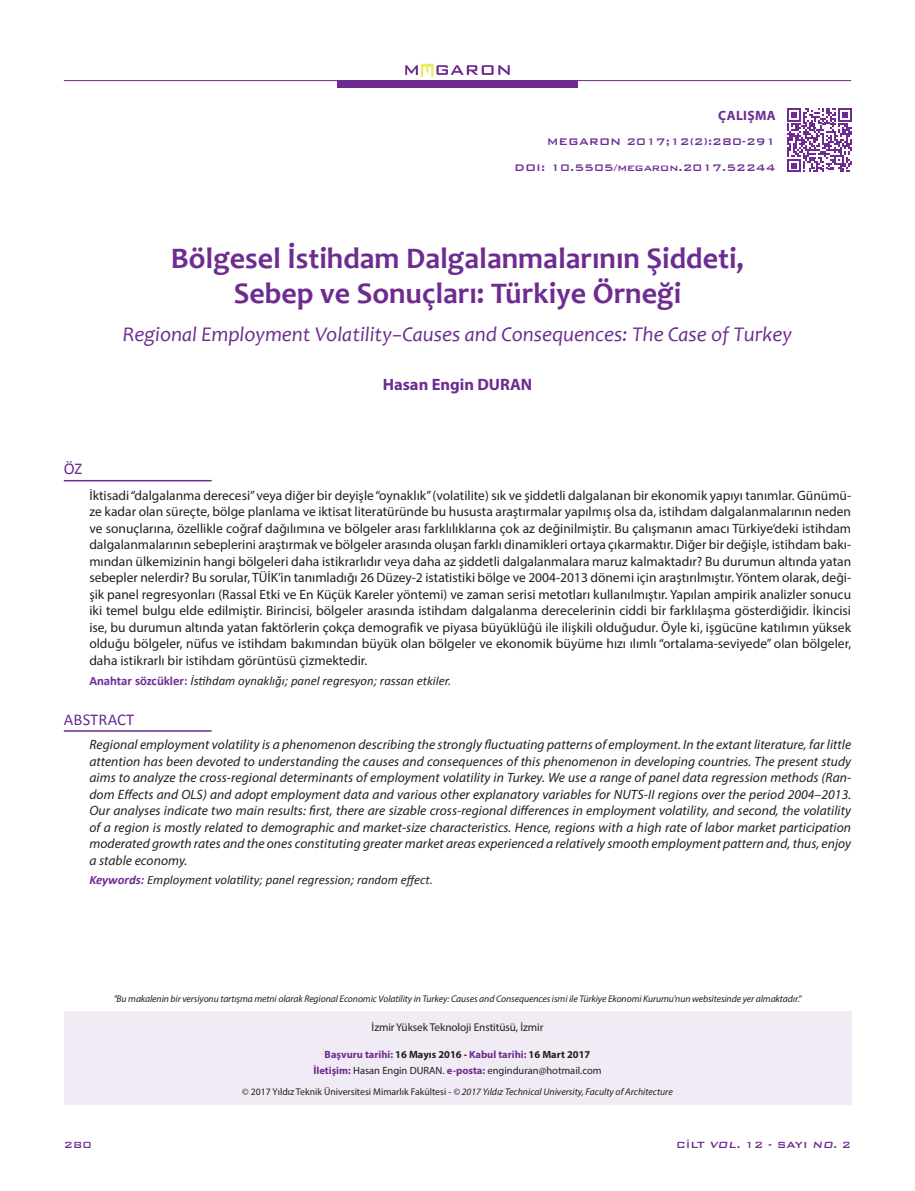
<style>
.page{position:relative;width:915px;height:1191px;background:#fff}
.page>*{position:absolute;margin:0;border:0;box-sizing:border-box;transform-origin:0 0}
.t1{font:700 30px/34.5px "Candara";color:#6e2c91;text-align:center}
.t2{font:italic 21px "Candara";color:#6e2c91}
.t3{font:700 16.5px "Myriad Pro";color:#6e2c91}
.t4{font:16.5px "Calibri";letter-spacing:.01em;color:#6e2c91}
.t5{font:13.5px/16.5px "Myriad Pro";color:#231f20;text-align:justify}
.t6{font:italic 13.5px/16.5px "Myriad Pro";letter-spacing:.005em;color:#231f20;text-align:justify}
.t7{font:700 13.5px "Myriad Pro";letter-spacing:.025em;color:#6e2c91}
.t8{font:italic 12.75px "Calibri";color:#231f20}
.t9{font:500 12.75px/25.5px "Bank Gothic";color:#6e2c91;text-align:right}
.t10{font:500 12px "Bank Gothic BT";color:#6e2c91}
.t11{font:11.25px "Myriad Pro";letter-spacing:-.01em;color:#231f20}
.t12{font:700 10.5px/16.8px "Myriad Pro";color:#6e2c91;text-align:center}
.t13{font:italic 9.75px "Myriad Pro";letter-spacing:-.01em;color:#231f20}
.s1{font-weight:700;font-style:normal;color:#6e2c91}
.s2{font-weight:700;color:#6e2c91}
.s3{color:#231f20}
.s4{font-style:italic;color:#231f20}
.s5{font-weight:400;color:#231f20}
.s6{font-style:normal}
.s7{font-style:italic}
</style>
<div class="page">
<div style="left:64px;top:1011px;width:786px;height:94px;background:#f0ebf4"></div>
<div style="left:337px;top:80px;width:240px;height:8px;background:#6e2c91"></div>
<svg style="left:405px;top:64px;width:104px;height:13px"></svg>
<hr style="left:64px;top:80px;width:786px;height:1px;background:#6e2c91">
<svg style="left:787px;top:108px;width:64px;height:64px"></svg>
<hr style="left:64px;top:480px;width:148px;height:1px;background:#6e2c91">
<hr style="left:64px;top:730px;width:148px;height:1px;background:#6e2c91">
<p class="t7" style="left:718px;top:106px;width:59px">ÇALIŞMA</p>
<p class="t9" style="left:514px;top:128px;width:263px">MEGARON 2017;12(2):280-291<br>DOI: 10.5505/megaron.2017.52244</p>
<p class="t4" style="left:64px;top:458px;width:20px">ÖZ</p>
<h1 class="t1" style="left:171px;top:241px;width:574px">Bölgesel İstihdam Dalgalanmalarının Şiddeti,<br>Sebep ve Sonuçları: Türkiye Örneği</h1>
<h2 class="t2" style="left:123px;top:322px;width:670px">Regional Employment Volatility−Causes and Consequences: The Case of Turkey</h2>
<p class="t3" style="left:382px;top:373px;width:151px">Hasan Engin DURAN</p>
<p class="t5" style="left:89px;top:487px;width:763px">İktisadi “dalgalanma derecesi” veya diğer bir deyişle “oynaklık” (volatilite) sık ve şiddetli dalgalanan bir ekonomik yapıyı tanımlar. Günümü&shy;ze kadar olan süreçte, bölge planlama ve iktisat literatüründe bu hususta araştırmalar yapılmış olsa da, istihdam dalgalanmalarının neden ve sonuçlarına, özellikle coğraf dağılımına ve bölgeler arası farklılıklarına çok az değinilmiştir. Bu çalışmanın amacı Türkiye’deki istihdam dalgalanmalarının sebeplerini araştırmak ve bölgeler arasında oluşan farklı dinamikleri ortaya çıkarmaktır. Diğer bir değişle, istihdam bakı&shy;mından ülkemizinin hangi bölgeleri daha istikrarlıdır veya daha az şiddetli dalgalanmalara maruz kalmaktadır? Bu durumun altında yatan sebepler nelerdir? Bu sorular, TÜİK’in tanımladığı 26 Düzey-2 istatistiki bölge ve 2004-2013 dönemi için araştırılmıştır. Yöntem olarak, deği&shy;şik panel regresyonları (Rassal Etki ve En Küçük Kareler yöntemi) ve zaman serisi metotları kullanılmıştır. Yapılan ampirik analizler sonucu iki temel bulgu elde edilmiştir. Birincisi, bölgeler arasında istihdam dalgalanma derecelerinin ciddi bir farklılaşma gösterdiğidir. İkincisi ise, bu durumun altında yatan faktörlerin çokça demografik ve piyasa büyüklüğü ile ilişkili olduğudur. Öyle ki, işgücüne katılımın yüksek olduğu bölgeler, nüfus ve istihdam bakımından büyük olan bölgeler ve ekonomik büyüme hızı ılımlı “ortalama-seviyede” olan bölgeler, daha istikrarlı bir istihdam görüntüsü çizmektedir.</p>
<p class="t8" style="left:89px;top:672px;width:363px"><span class="s1">Anahtar sözcükler:</span> İstihdam oynaklığı; panel regresyon; rassan etkiler.</p>
<p class="t4" style="left:64px;top:709px;width:72px">ABSTRACT</p>
<p class="t6" style="left:89px;top:736px;width:763px">Regional employment volatility is a phenomenon describing the strongly fluctuating patterns of employment. In the extant literature, far little attention has been devoted to understanding the causes and consequences of this phenomenon in developing countries. The present study aims to analyze the cross-regional determinants of employment volatility in Turkey. We use a range of panel data regression methods (Ran&shy;dom Effects and OLS) and adopt employment data and various other explanatory variables for NUTS-II regions over the period 2004–2013.<br>Our analyses indicate two main results: first, there are sizable cross-regional differences in employment volatility, and second, the volatility of a region is mostly related to demographic and market-size characteristics. Hence, regions with a high rate of labor market participation moderated growth rates and the ones constituting greater market areas experienced a relatively smooth employment pattern and, thus, enjoy a stable economy.</p>
<p class="t8" style="left:89px;top:872px;width:345px"><span class="s2">Keywords:</span> Employment volatility; panel regression; random effect.</p>
<p class="t13" style="left:114px;top:993px;width:688px">"Bu makalenin bir versiyonu tartışma metni olarak Regional Economic Volatility in Turkey: Causes and Consequences ismi ile Türkiye Ekonomi Kurumu'nun websitesinde yer almaktadır."</p>
<p class="t11" style="left:371px;top:1020px;width:173px">İzmir Yüksek Teknoloji Enstitüsü, İzmir</p>
<p class="t12" style="left:313px;top:1045px;width:289px">Başvuru tarihi: <span class="s3">16 Mayıs 2016</span> <span class="s4">-</span> Kabul tarihi: <span class="s3">16 Mart 2017<br></span>İletişim: <span class="s5">Hasan Engin DURAN.</span> e-posta: <span class="s5">enginduran@hotmail.com</span></p>
<p class="t13" style="left:242px;top:1085px;width:432px"><span class="s6">© 2017 Yıldız Teknik Üniversitesi Mimarlık Fakültesi -</span> © 2017 Yıldız Technical University, Faculty of Architecture</p>
<p class="t10" style="left:64px;top:1138px;width:29px">280</p>
<p class="t10" style="left:676px;top:1138px;width:176px">CİLT <span class="s7">VOL.</span> 12 - SAYI <span class="s7">NO.</span> 2</p>
</div>
